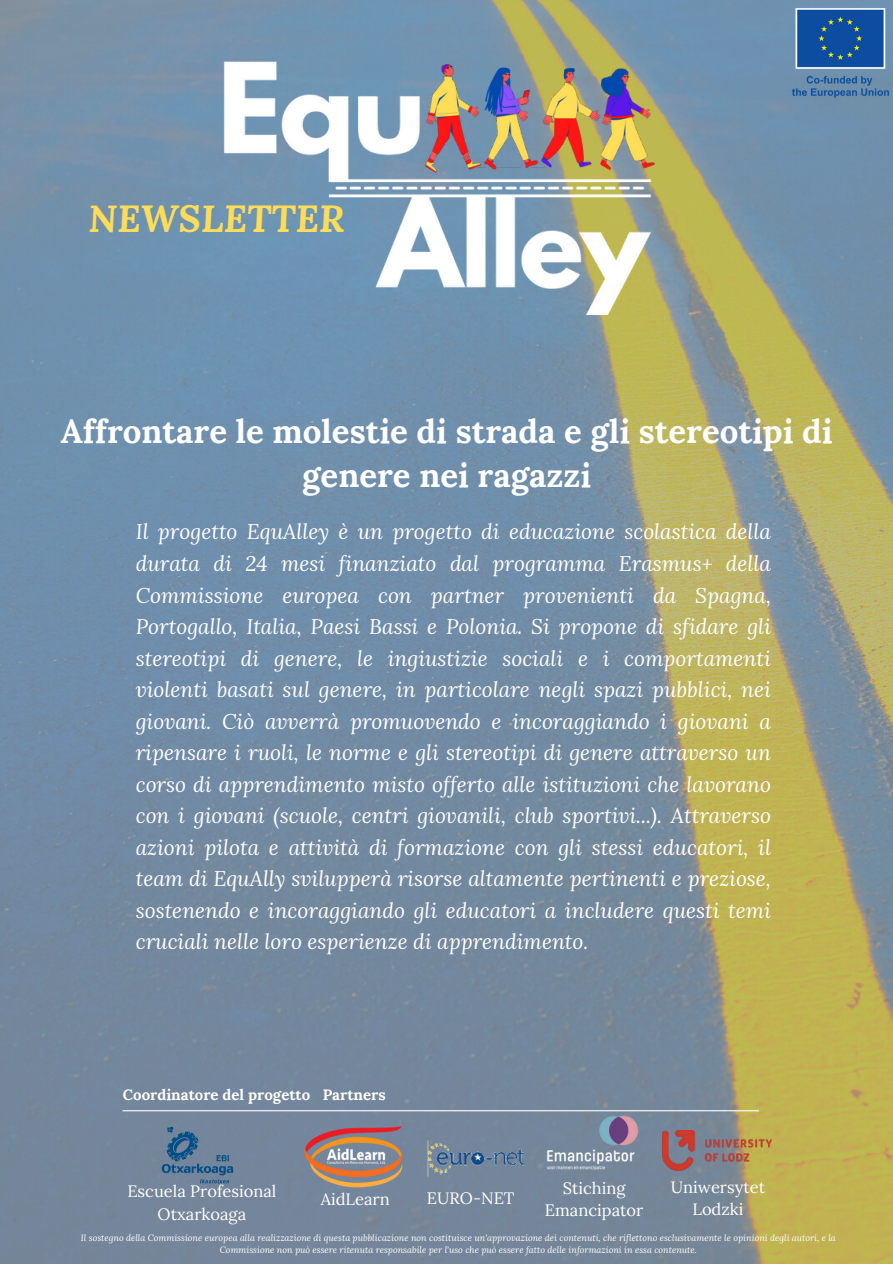
<style>
.page{position:relative;width:893px;height:1264px;background:#fff}
.page>*{position:absolute;margin:0;border:0;box-sizing:border-box;transform-origin:0 0}
.t1{font:italic 700 37.5px "Lora";color:#fcdc59}
.t2{font:700 33px/43.8px "Lora";color:#fff;text-align:center}
.t3{font:italic 21px/31.5px "Lora";color:#fff;text-align:justify}
.t4{font:16.5px/22.5px "Lora";color:#fff;text-align:center}
.t5{font:700 15px "Lora";color:#fff}
.t6{font:italic 9px/12px "Lora";color:#fff;text-align:center}
</style>
<div class="page">
<img style="left:0;top:0;width:892px;height:1263px">
<img style="left:787px;top:0;width:105px;height:107px">
<img style="left:204px;top:0;width:470px;height:454px">
<img style="left:300px;top:1123px;width:106px;height:65px">
<img style="left:662px;top:1130px;width:109px;height:40px">
<img style="left:425px;top:1107px;width:102px;height:103px">
<img style="left:546px;top:1115px;width:92px;height:54px">
<hr style="left:122px;top:1110px;width:636px;height:1px;background:#fff">
<img style="left:157px;top:1123px;width:81px;height:61px">
<h3 class="t1" style="left:88px;top:193px;width:258px">NEWSLETTER</h3>
<h2 class="t2" style="left:61px;top:408px;width:773px">Affrontare le molestie di strada e gli stereotipi di genere nei ragazzi</h2>
<h1 class="t3" style="left:136px;top:516px;width:636px">Il progetto EquAlley è un progetto di educazione scolastica della durata di 24 mesi finanziato dal programma Erasmus+ della Commissione europea con partner provenienti da Spagna, Portogallo, Italia, Paesi Bassi e Polonia. Si propone di sfidare gli stereotipi di genere, le ingiustizie sociali e i comportamenti violenti basati sul genere, in particolare negli spazi pubblici, nei giovani. Ciò avverrà promuovendo e incoraggiando i giovani a ripensare i ruoli, le norme e gli stereotipi di genere attraverso un corso di apprendimento misto offerto alle istituzioni che lavorano con i giovani (scuole, centri giovanili, club sportivi...). Attraverso azioni pilota e attività di formazione con gli stessi educatori, il team di EquAlly svilupperà risorse altamente pertinenti e preziose, sostenendo e incoraggiando gli educatori a includere questi temi cruciali nelle loro esperienze di apprendimento.</h1>
<p class="t5" style="left:123px;top:1084px;width:189px">Coordinatore del progetto</p>
<p class="t5" style="left:323px;top:1084px;width:64px">Partners</p>
<h6 class="t4" style="left:127px;top:1180px;width:150px">Escuela Profesional<br>Otxarkoaga</h6>
<h6 class="t4" style="left:321px;top:1187px;width:70px">AidLearn</h6>
<h6 class="t4" style="left:427px;top:1186px;width:89px">EURO-NET</h6>
<h4 class="t4" style="left:670px;top:1175px;width:96px">Uniwersytet<br>Lodzki</h4>
<h6 class="t4" style="left:545px;top:1176px;width:100px">Stiching<br>Emancipator</h6>
<p class="t6" style="left:81px;top:1231px;width:756px">Il sostegno della Commissione europea alla realizzazione di questa pubblicazione non costituisce un'approvazione dei contenuti, che riflettono esclusivamente le opinioni degli autori, e la<br>Commissione non può essere ritenuta responsabile per l'uso che può essere fatto delle informazioni in essa contenute.</p>
</div>
